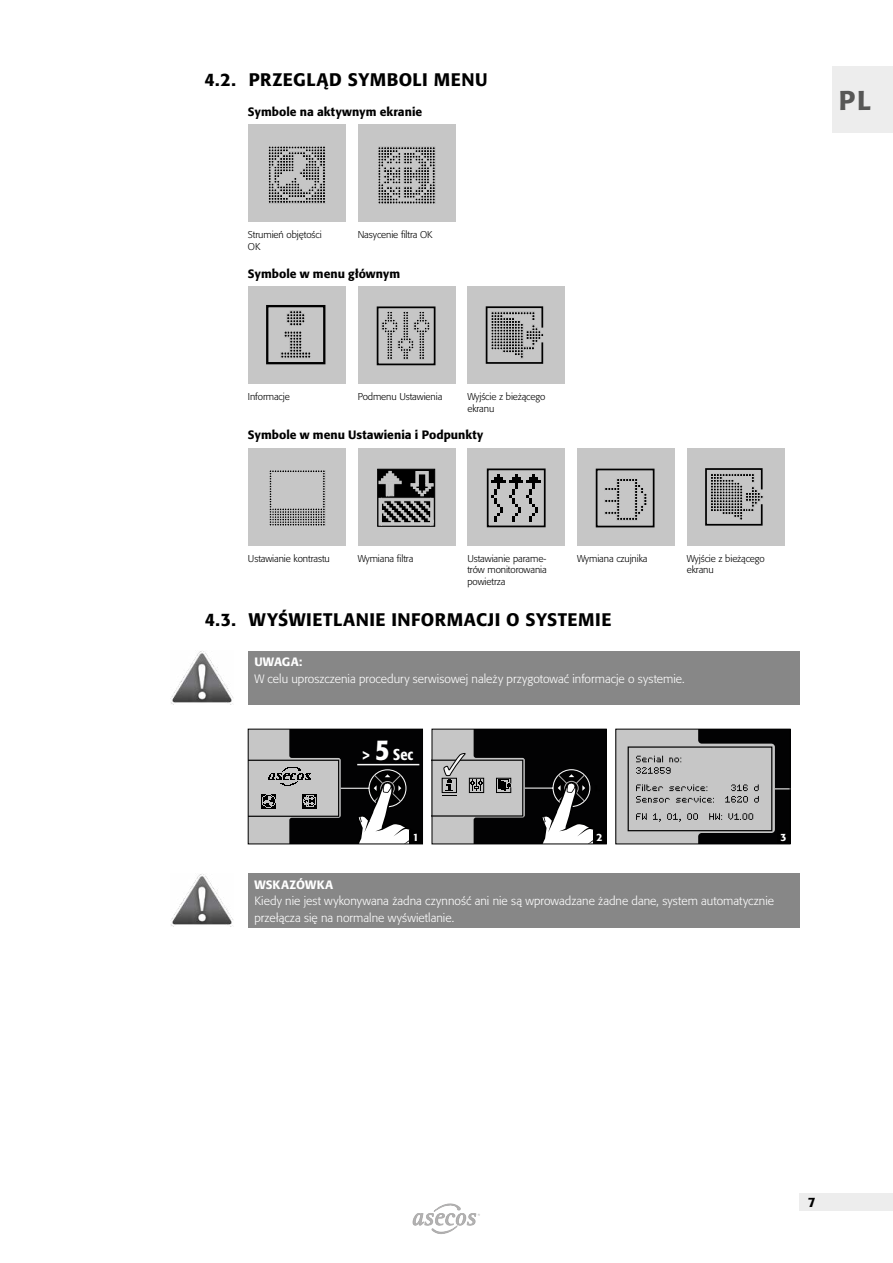
<style>
.page{position:relative;width:893px;height:1263px;background:#fff}
.page>*{position:absolute;margin:0;border:0;box-sizing:border-box;transform-origin:0 0}
.t1{font:500 27px "Formata Pro";color:#575756}
.t2{font:500 18px "Formata Pro";letter-spacing:.03em;color:#000}
.t3{font:500 condensed 15.6px "Formata Pro";color:#fff}
.t4{font:500 13.5px "Formata Pro";color:#000}
.t5{font:300 12px/16.5px "Formata Pro";color:#fff}
.t6{font:500 12px "Formata Pro";letter-spacing:.005em;color:#000}
.t7{font:500 12px "Formata Pro";letter-spacing:.015em;color:#fff}
.t8{font:500 10.5px "Formata Pro";color:#fff}
.t9{font:300 9.75px/11.7px "Formata Pro";letter-spacing:-.01em;color:#000}
.s1{font-size:29.85px}
</style>
<div class="page">
<div style="left:799px;top:1194px;width:94px;height:17px;background:#ededed"></div>
<svg style="left:413px;top:1204px;width:67px;height:29px"></svg>
<div style="left:832px;top:67px;width:61px;height:66px;background:#ededed"></div>
<div style="left:248px;top:124px;width:98px;height:98px;background:#c6c6c6"></div>
<svg style="left:268px;top:146px;width:57px;height:57px"></svg>
<div style="left:358px;top:124px;width:97px;height:98px;background:#c6c6c6"></div>
<svg style="left:378px;top:147px;width:57px;height:57px"></svg>
<div style="left:248px;top:286px;width:98px;height:98px;background:#c6c6c6"></div>
<div style="left:266px;top:305px;width:59px;height:59px;border:2px solid #000"></div>
<svg style="left:281px;top:311px;width:30px;height:47px"></svg>
<div style="left:358px;top:286px;width:97px;height:98px;background:#c6c6c6"></div>
<div style="left:377px;top:306px;width:58px;height:59px;border:2px solid #000"></div>
<svg style="left:382px;top:311px;width:48px;height:48px"></svg>
<div style="left:467px;top:286px;width:98px;height:98px;background:#c6c6c6"></div>
<svg style="left:485px;top:306px;width:59px;height:58px"></svg>
<div style="left:248px;top:448px;width:98px;height:98px;background:#c6c6c6"></div>
<svg style="left:269px;top:470px;width:56px;height:56px"></svg>
<div style="left:358px;top:448px;width:97px;height:98px;background:#c6c6c6"></div>
<div style="left:378px;top:469px;width:57px;height:57px;background:#000;border:1px solid #000"></div>
<hr style="left:379px;top:498px;width:2px;height:27px;background:#c6c6c6">
<hr style="left:381px;top:523px;width:50px;height:2px;background:#c6c6c6">
<hr style="left:431px;top:498px;width:2px;height:27px;background:#c6c6c6">
<div style="left:379px;top:481px;width:22px;height:3px;background:#c6c6c6;border:1px solid #c6c6c6"></div>
<svg style="left:381px;top:471px;width:52px;height:52px"></svg>
<div style="left:467px;top:448px;width:98px;height:98px;background:#c6c6c6"></div>
<div style="left:487px;top:468px;width:59px;height:59px;border:2px solid #000"></div>
<svg style="left:491px;top:474px;width:50px;height:47px"></svg>
<div style="left:577px;top:448px;width:98px;height:98px;background:#c6c6c6"></div>
<div style="left:596px;top:469px;width:58px;height:58px;border:2px solid #000"></div>
<svg style="left:605px;top:479px;width:42px;height:41px"></svg>
<div style="left:687px;top:448px;width:98px;height:98px;background:#c6c6c6"></div>
<svg style="left:705px;top:468px;width:58px;height:58px"></svg>
<div style="left:248px;top:651px;width:551px;height:53px;background:#878787"></div>
<img style="left:171px;top:651px;width:62px;height:53px">
<svg style="left:250px;top:731px;width:171px;height:111px;background:#5b5b5b"></svg>
<hr style="left:357px;top:764px;width:62px;height:1px;background:#f6f6f6">
<div style="left:409px;top:831px;width:13px;height:13px;background:#000"></div>
<div style="left:248px;top:729px;width:175px;height:115px;border:1px solid #000"></div>
<svg style="left:434px;top:731px;width:170px;height:111px;background:#5b5b5b"></svg>
<div style="left:593px;top:831px;width:13px;height:13px;background:#000"></div>
<div style="left:432px;top:729px;width:174px;height:115px;border:1px solid #000"></div>
<div style="left:616px;top:729px;width:174px;height:115px;background:#c6c6c6"></div>
<div style="left:628px;top:746px;width:144px;height:85px;background:#c6c6c6;border:1px solid #000"></div>
<svg style="left:636px;top:731px;width:152px;height:111px"></svg>
<div style="left:777px;top:831px;width:13px;height:13px;background:#000"></div>
<div style="left:616px;top:729px;width:174px;height:115px;border:1px solid #000"></div>
<div style="left:248px;top:873px;width:551px;height:55px;background:#878787"></div>
<img style="left:171px;top:874px;width:62px;height:52px">
<h2 class="t2" style="left:204px;top:68px;width:284px">4.2. PRZEGLĄD SYMBOLI MENU</h2>
<p class="t6" style="left:248px;top:104px;width:176px">Symbole na aktywnym ekranie</p>
<p class="t9" style="left:248px;top:229px;width:75px">Strumień objętości<br>OK</p>
<p class="t9" style="left:358px;top:229px;width:76px">Nasycenie filtra OK</p>
<p class="t6" style="left:248px;top:266px;width:154px">Symbole w menu głównym</p>
<p class="t9" style="left:248px;top:391px;width:43px">Informacje</p>
<p class="t9" style="left:358px;top:391px;width:86px">Podmenu Ustawienia</p>
<p class="t9" style="left:467px;top:391px;width:79px">Wyjście z bieżącego ekranu</p>
<p class="t6" style="left:248px;top:427px;width:237px">Symbole w menu Ustawienia i Podpunkty</p>
<p class="t9" style="left:248px;top:552px;width:83px">Ustawianie kontrastu</p>
<p class="t9" style="left:358px;top:552px;width:57px">Wymiana filtra</p>
<p class="t9" style="left:467px;top:552px;width:81px;text-align:justify">Ustawianie parame&shy;trów monitorowania powietrza</p>
<p class="t9" style="left:577px;top:552px;width:72px">Wymiana czujnika</p>
<p class="t9" style="left:687px;top:552px;width:79px">Wyjście z bieżącego ekranu</p>
<h2 class="t2" style="left:205px;top:608px;width:408px">4.3. WYŚWIETLANIE INFORMACJI O SYSTEMIE</h2>
<p class="t7" style="left:254px;top:654px;width:49px">UWAGA:</p>
<p class="t5" style="left:254px;top:671px;width:432px">W celu uproszczenia procedury serwisowej należy przygotować informacje o systemie.</p>
<h3 class="t3" style="left:361px;top:744px;width:54px">&gt; <span class="s1">5</span> Sec</h3>
<p class="t8" style="left:413px;top:830px;width:8px">1</p>
<p class="t8" style="left:597px;top:830px;width:8px">2</p>
<p class="t8" style="left:780px;top:830px;width:8px">3</p>
<p class="t7" style="left:254px;top:877px;width:80px">WSKAZÓWKA</p>
<p class="t5" style="left:254px;top:893px;width:521px">Kiedy nie jest wykonywana żadna czynność ani nie są wprowadzane żadne dane, system automatycznie przełącza się na normalne wyświetlanie.</p>
<h1 class="t1" style="left:839px;top:83px;width:34px">PL</h1>
<h3 class="t4" style="left:808px;top:1194px;width:9px">7</h3>
</div>
